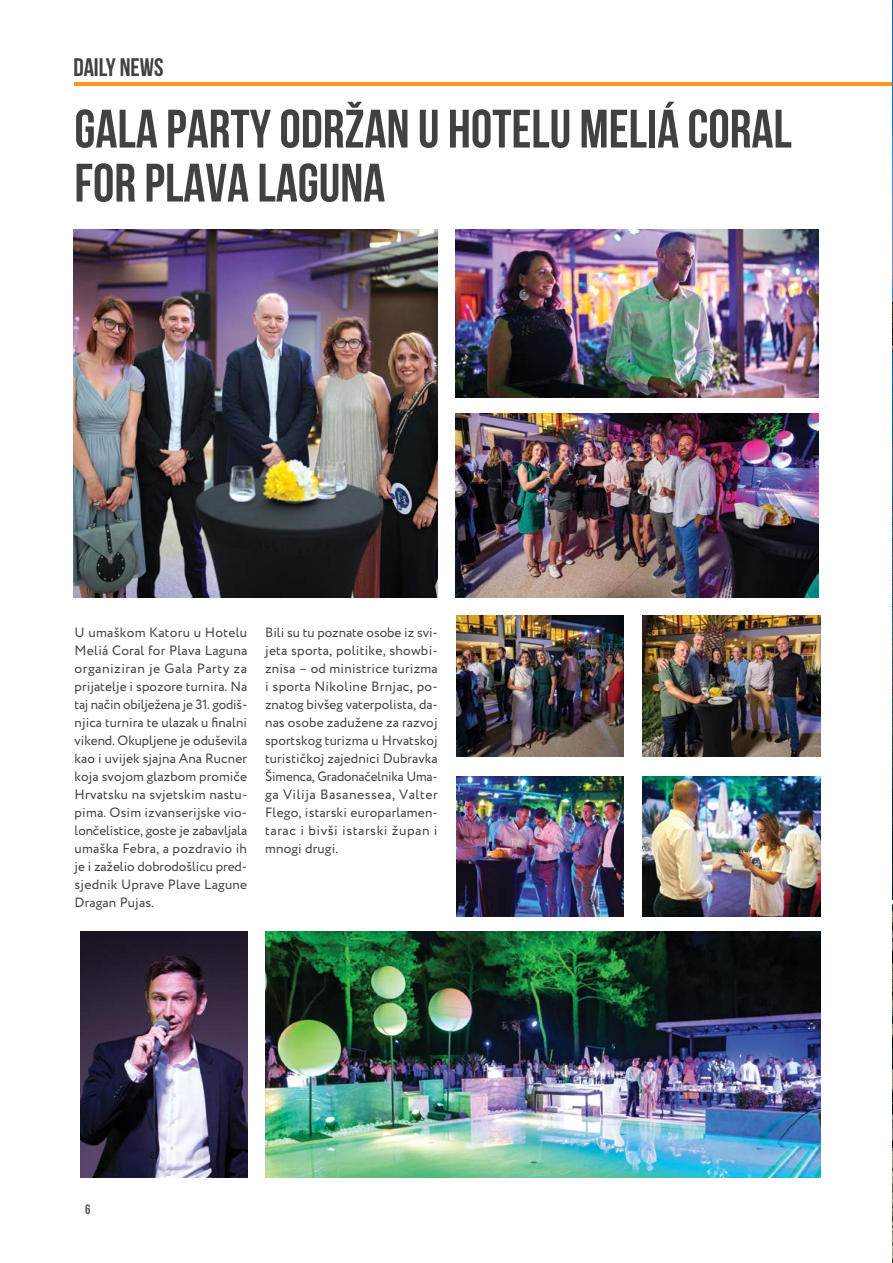
<style>
.page{position:relative;width:893px;height:1263px;background:#fff}
.page>*{position:absolute;margin:0;border:0;box-sizing:border-box;transform-origin:0 0}
.t1{font:700 54px/54px "Bebas Neue";color:#414042}
.t2{font:700 25.35px "Bebas Neue";color:#414042}
.t3{font:13.5px/18px "Circe";letter-spacing:.01em;color:#414042;text-align:justify}
.t4{font:700 13.5px "Bebas Neue";color:#58595b}
</style>
<div class="page">
<hr style="left:74px;top:82px;width:819px;height:3px;background:#f8971d">
<img style="left:892px;top:1px;width:1px;height:897px">
<img style="left:642px;top:616px;width:178px;height:140px">
<img style="left:642px;top:776px;width:178px;height:141px">
<img style="left:456px;top:616px;width:167px;height:140px">
<img style="left:456px;top:776px;width:167px;height:141px">
<img style="left:456px;top:414px;width:363px;height:184px">
<img style="left:80px;top:931px;width:167px;height:247px">
<img style="left:456px;top:229px;width:363px;height:168px">
<img style="left:265px;top:931px;width:555px;height:247px">
<img style="left:73px;top:230px;width:365px;height:368px">
<h2 class="t2" style="left:73px;top:53px;width:92px">DAILY NEWS</h2>
<h1 class="t1" style="left:74px;top:101px;width:719px">GALA PARTY ODRŽAN U HOTELU MELIÁ CORAL<br>FOR PLAVA LAGUNA</h1>
<p class="t3" style="left:75px;top:623px;width:174px">U umaškom Katoru u Hotelu Meliá Coral for Plava Laguna organiziran je Gala Party za prijatelje i spozore turnira. Na taj način obilježena je 31. godiš&shy;njica turnira te ulazak u finalni vikend. Okupljene je oduševila kao i uvijek sjajna Ana Rucner koja svojom glazbom promiče Hrvatsku na svjetskim nastu&shy;pima. Osim izvanserijske vio&shy;lončelistice, goste je zabavljala umaška Febra, a pozdravio ih je i zaželio dobrodošlicu pred&shy;sjednik Uprave Plave Lagune Dragan Pujas.</p>
<p class="t3" style="left:265px;top:623px;width:174px">Bili su tu poznate osobe iz svi&shy;jeta sporta, politike, showbi&shy;znisa – od ministrice turizma i sporta Nikoline Brnjac, po&shy;znatog bivšeg vaterpolista, da&shy;nas osobe zadužene za razvoj sportskog turizma u Hrvatskoj turističkoj zajednici Dubravka Šimenca, Gradonačelnika Uma&shy;ga Vilija Basanessea, Valter Flego, istarski europarlamen&shy;tarac i bivši istarski župan i mnogi drugi.</p>
<p class="t4" style="left:85px;top:1201px;width:7px">6</p>
</div>
